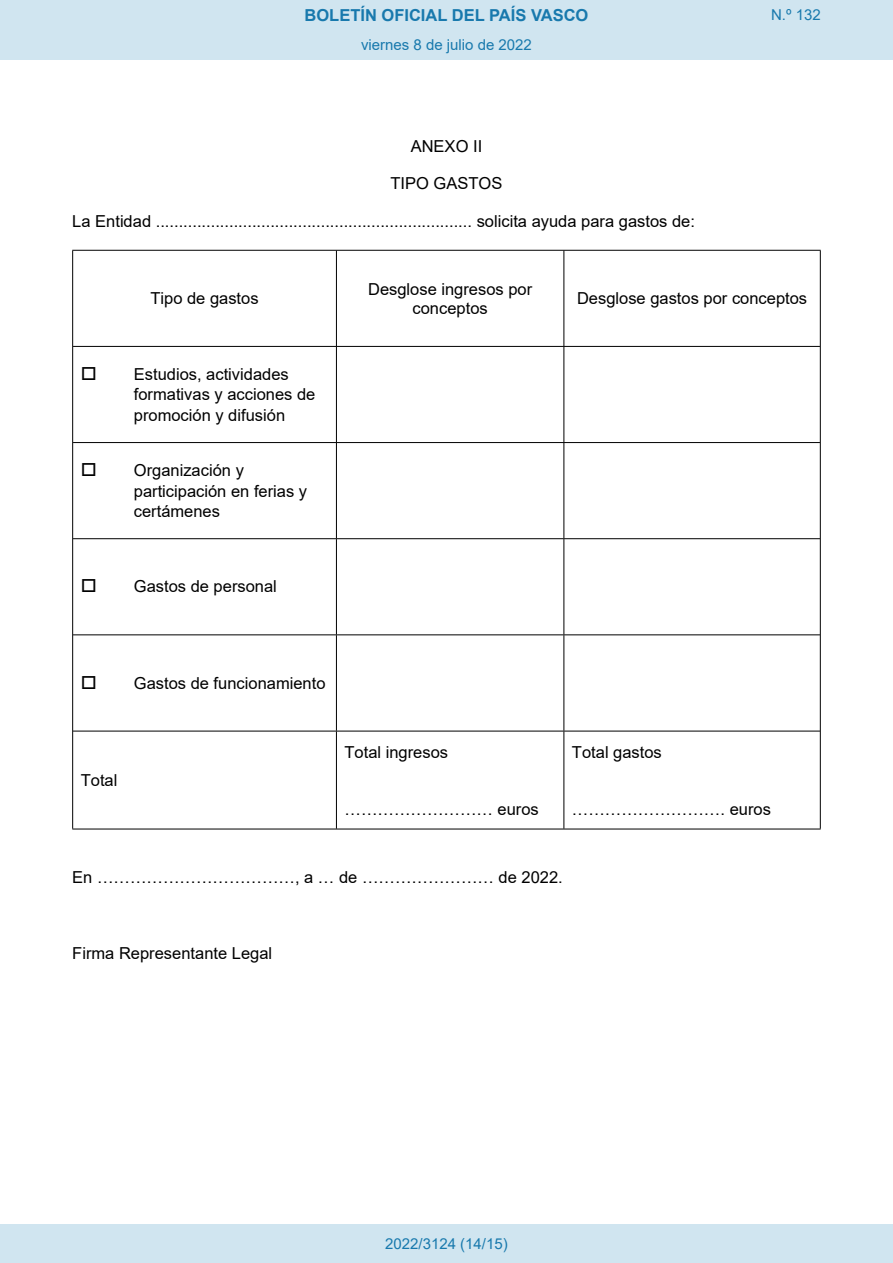
<style>
.page{position:relative;width:893px;height:1263px;background:#fff}
.page>*{position:absolute;margin:0;border:0;box-sizing:border-box;transform-origin:0 0}
.t1{font:16.5px/20.4px "Arial";color:#000}
.t2{font:700 16.5px "Arial";color:#1879ad}
.Paginacion_Centro{font:15px "Arial";color:#1879ad}
</style>
<div class="page">
<hr style="left:72px;top:251px;width:1px;height:578px;background:#000">
<hr style="left:336px;top:251px;width:1px;height:95px;background:#000">
<hr style="left:336px;top:347px;width:1px;height:95px;background:#000">
<hr style="left:336px;top:443px;width:1px;height:95px;background:#000">
<hr style="left:336px;top:539px;width:1px;height:95px;background:#000">
<hr style="left:336px;top:635px;width:1px;height:96px;background:#000">
<hr style="left:336px;top:731px;width:1px;height:98px;background:#000">
<hr style="left:563px;top:251px;width:1px;height:95px;background:#000">
<hr style="left:563px;top:347px;width:1px;height:95px;background:#000">
<hr style="left:563px;top:443px;width:1px;height:95px;background:#000">
<hr style="left:563px;top:539px;width:1px;height:95px;background:#000">
<hr style="left:563px;top:635px;width:1px;height:96px;background:#000">
<hr style="left:563px;top:731px;width:1px;height:98px;background:#000">
<hr style="left:820px;top:251px;width:1px;height:578px;background:#000">
<hr style="left:72px;top:250px;width:749px;height:1px;background:#000">
<hr style="left:73px;top:346px;width:747px;height:1px;background:#000">
<hr style="left:73px;top:442px;width:747px;height:1px;background:#000">
<hr style="left:73px;top:538px;width:747px;height:1px;background:#000">
<hr style="left:73px;top:634px;width:747px;height:1px;background:#000">
<hr style="left:73px;top:731px;width:747px;height:1px;background:#000">
<hr style="left:72px;top:829px;width:749px;height:1px;background:#000">
<div style="left:0;top:0;width:893px;height:60px;background:#d0e5f0"></div>
<div style="left:0;top:1225px;width:893px;height:38px;background:#d0e5f0"></div>
<p class="t2" style="left:305px;top:3px;width:285px">BOLETÍN OFICIAL DEL PAÍS VASCO</p>
<p class="Paginacion_Centro" style="left:771px;top:5px;width:51px">N.º 132</p>
<p class="Paginacion_Centro" style="left:361px;top:35px;width:172px">viernes 8 de julio de 2022</p>
<p class="t1" style="left:411px;top:135px;width:73px">ANEXO II</p>
<p class="t1" style="left:391px;top:173px;width:113px">TIPO GASTOS</p>
<p class="t1" style="left:72px;top:211px;width:624px">La Entidad ..................................................................... solicita ayuda para gastos de:</p>
<p class="t1" style="left:150px;top:288px;width:110px">Tipo de gastos</p>
<p class="t1" style="left:368px;top:279px;width:166px;line-height:18.9px;text-align:center">Desglose ingresos por conceptos</p>
<p class="t1" style="left:577px;top:288px;width:232px">Desglose gastos por conceptos</p>
<p class="t1" style="left:134px;top:364px;width:183px;text-indent:-53px">□ Estudios, actividades formativas y acciones de promoción y difusión</p>
<p class="t1" style="left:134px;top:460px;width:175px;text-indent:-53px">□ Organización y participación en ferias y certámenes</p>
<p class="t1" style="left:81px;top:576px;width:198px">□ Gastos de personal</p>
<p class="t1" style="left:81px;top:672px;width:246px">□ Gastos de funcionamiento</p>
<p class="t1" style="left:81px;top:770px;width:38px">Total</p>
<p class="t1" style="left:345px;top:741px;width:105px">Total ingresos</p>
<p class="t1" style="left:345px;top:798px;width:196px">……………………… euros</p>
<p class="t1" style="left:572px;top:741px;width:91px">Total gastos</p>
<p class="t1" style="left:572px;top:798px;width:200px">………………………. euros</p>
<p class="t1" style="left:72px;top:867px;width:492px">En ………………………………, a … de …………………… de 2022.</p>
<p class="t1" style="left:72px;top:943px;width:201px">Firma Representante Legal</p>
<p class="Paginacion_Centro" style="left:385px;top:1234px;width:124px">2022/3124 (14/15)</p>
</div>
